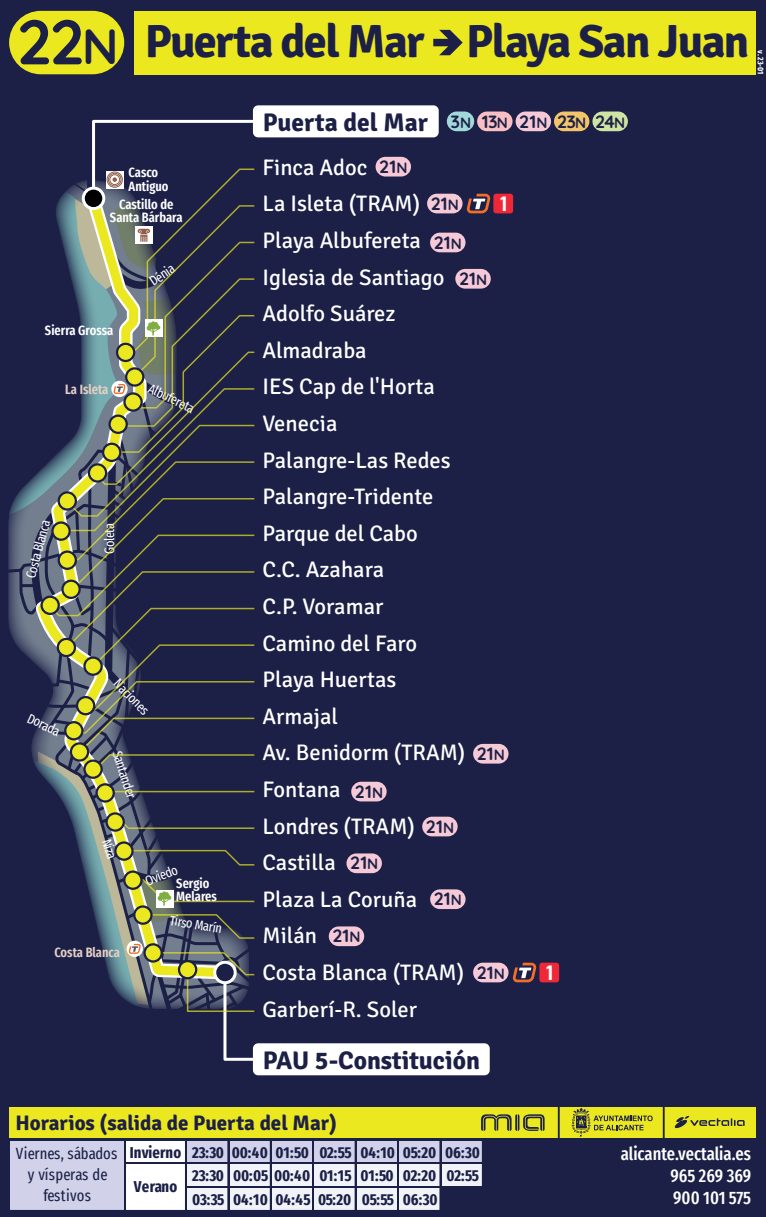
<style>
.page{position:relative;width:766px;height:1217px;background:#fff}
.page>*{position:absolute;margin:0;border:0;box-sizing:border-box;transform-origin:0 0}
.t1{font:700 46.5px "Signika";letter-spacing:-.035em;color:#1c2046}
.t2{font:700 25.5px "Signika";color:#1c2046}
.t3{font:22.5px/36.6px "Signika";color:#fff}
.t4{font:800 21.15px "Rotis II Sans Pro";color:#fff}
.t5{font:700 21px "Signika";color:#1c2046}
.t6{font:500 extra-condensed 18px/21.9px "Fira Sans";color:#fff;text-align:justify}
.t7{font:700 17.85px/39px "Quicksand";color:#1c2046}
.t8{font:700 extra-condensed 15.9px/23.9px "Fira Sans";letter-spacing:-.015em;color:#1b2046;text-align:justify}
.t9{font:extra-condensed 15.9px/21.1px "Fira Sans";letter-spacing:.01em;color:#1b2046;text-align:center}
.t10{font:extra-condensed 13.5px "Fira Sans";letter-spacing:-.03em;color:#fff}
.t11{font:600 extra-condensed 13.5px/13.5px "Fira Sans";color:#fff}
.t12{font:600 extra-condensed 13.5px "Fira Sans";color:#e5cfc5}
.t13{font:700 extra-condensed 8.25px "Fira Sans";color:#fff}
.s1{font-family:"Quicksand";font-size:62.85px}
.s2{font-family:"Quicksand";font-size:49.5px}
.s3{font-size:15px}
</style>
<div class="page">
<div style="left:0;top:0;width:765px;height:1217px;background:#1c2046"></div>
<div style="left:446px;top:112px;width:28px;height:19px;background:#a1d9da;border-radius:10px"></div>
<div style="left:515px;top:112px;width:36px;height:19px;background:#f6c9d7;border-radius:10px"></div>
<div style="left:375px;top:157px;width:36px;height:20px;background:#f6c9d7;border-radius:10px"></div>
<div style="left:554px;top:112px;width:35px;height:19px;background:#f2c56b;border-radius:10px"></div>
<div style="left:477px;top:112px;width:35px;height:19px;background:#f9c0c3;border-radius:10px"></div>
<div style="left:592px;top:112px;width:35px;height:19px;background:#cfe3a2;border-radius:10px"></div>
<div style="left:427px;top:194px;width:35px;height:19px;background:#f6c9d7;border-radius:10px"></div>
<div style="left:430px;top:233px;width:35px;height:19px;background:#f6c9d7;border-radius:10px"></div>
<div style="left:455px;top:269px;width:35px;height:20px;background:#f6c9d7;border-radius:10px"></div>
<div style="left:473px;top:744px;width:35px;height:20px;background:#f6c9d7;border-radius:10px"></div>
<div style="left:351px;top:782px;width:35px;height:19px;background:#f6c9d7;border-radius:10px"></div>
<div style="left:422px;top:817px;width:35px;height:19px;background:#f6c9d7;border-radius:10px"></div>
<div style="left:346px;top:853px;width:36px;height:20px;background:#f6c9d7;border-radius:10px"></div>
<div style="left:430px;top:889px;width:35px;height:20px;background:#f6c9d7;border-radius:10px"></div>
<div style="left:329px;top:926px;width:35px;height:20px;background:#f6c9d7;border-radius:10px"></div>
<svg style="left:466px;top:194px;width:24px;height:19px"></svg>
<div style="left:493px;top:194px;width:20px;height:19px;background:#ee2836;border-radius:3px"></div>
<div style="left:473px;top:963px;width:35px;height:19px;background:#f6c9d7;border-radius:10px"></div>
<svg style="left:512px;top:963px;width:24px;height:19px"></svg>
<div style="left:539px;top:963px;width:20px;height:19px;background:#ee2836;border-radius:3px"></div>
<div style="left:253px;top:105px;width:185px;height:32px;background:#fff;border-radius:5px"></div>
<div style="left:253px;top:1043px;width:236px;height:32px;background:#fff;border-radius:5px"></div>
<hr style="left:753px;top:108px;width:3px;height:224px;background:#8a2c91">
<div style="left:749px;top:102px;width:11px;height:11px;background:#1c2046;border-radius:50%"></div>
<svg style="left:753px;top:326px;width:3px;height:6px"></svg>
<hr style="left:753px;top:346px;width:3px;height:225px;background:#8a2c91">
<div style="left:749px;top:341px;width:11px;height:11px;background:#1c2046;border-radius:50%"></div>
<svg style="left:753px;top:565px;width:3px;height:6px"></svg>
<hr style="left:753px;top:585px;width:3px;height:224px;background:#8a2c91">
<div style="left:749px;top:580px;width:11px;height:11px;background:#1c2046;border-radius:50%"></div>
<svg style="left:753px;top:803px;width:3px;height:6px"></svg>
<hr style="left:753px;top:824px;width:3px;height:231px;background:#8a2c91">
<div style="left:749px;top:818px;width:11px;height:12px;background:#1c2046;border-radius:50%"></div>
<svg style="left:489px;top:1049px;width:267px;height:11px"></svg>
<svg style="left:8px;top:118px;width:249px;height:944px"></svg>
<div style="left:9px;top:1107px;width:746px;height:30px;background:#ece820"></div>
<div style="left:133px;top:11px;width:622px;height:63px;background:#ece820"></div>
<div style="left:9px;top:11px;width:115px;height:63px;background:#ece820;border-radius:32px"></div>
<div style="left:433px;top:39px;width:21px;height:7px;background:#1c2046"></div>
<svg style="left:439px;top:30px;width:23px;height:25px"></svg>
<svg style="left:674px;top:1116px;width:70px;height:13px"></svg>
<div style="left:557px;top:1105px;width:2px;height:34px;border:1px solid #1c2046"></div>
<div style="left:662px;top:1105px;width:2px;height:34px;border:1px solid #1c2046"></div>
<svg style="left:571px;top:1108px;width:81px;height:29px"></svg>
<svg style="left:481px;top:1114px;width:63px;height:17px"></svg>
<div style="left:9px;top:1140px;width:117px;height:24px;background:#d1d2e9"></div>
<div style="left:124px;top:1140px;width:63px;height:24px;background:#fff"></div>
<div style="left:185px;top:1140px;width:298px;height:24px;background:#d1d2e9"></div>
<div style="left:9px;top:1163px;width:117px;height:25px;background:#d1d2e9"></div>
<div style="left:124px;top:1163px;width:63px;height:25px;background:#fff"></div>
<div style="left:185px;top:1163px;width:298px;height:25px;background:#f2f3f9"></div>
<div style="left:9px;top:1187px;width:117px;height:25px;background:#d1d2e9"></div>
<div style="left:124px;top:1187px;width:63px;height:25px;background:#fff"></div>
<div style="left:185px;top:1187px;width:256px;height:25px;background:#f2f3f9"></div>
<hr style="left:126px;top:1163px;width:357px;height:1px;background:#1b2046">
<hr style="left:187px;top:1186px;width:296px;height:1px;background:#1b2046">
<hr style="left:187px;top:1187px;width:296px;height:1px;background:#1b2046">
<hr style="left:482px;top:1140px;width:1px;height:48px;background:#1b2046">
<hr style="left:124px;top:1140px;width:2px;height:72px;background:#1b2046">
<hr style="left:185px;top:1140px;width:2px;height:72px;background:#1b2046">
<hr style="left:227px;top:1140px;width:1px;height:72px;background:#1b2046">
<hr style="left:228px;top:1140px;width:1px;height:72px;background:#1b2046">
<hr style="left:270px;top:1140px;width:1px;height:72px;background:#1b2046">
<hr style="left:312px;top:1140px;width:2px;height:72px;background:#1b2046">
<hr style="left:355px;top:1140px;width:1px;height:72px;background:#1b2046">
<hr style="left:397px;top:1140px;width:2px;height:72px;background:#1b2046">
<hr style="left:9px;top:1210px;width:432px;height:2px;background:#1b2046">
<hr style="left:439px;top:1140px;width:1px;height:72px;background:#1b2046">
<hr style="left:440px;top:1140px;width:1px;height:72px;background:#1b2046">
<h1 class="t1" style="left:17px;top:8px;width:734px"><span class="s1">22</span><span class="s2">N</span> Puerta del Mar Playa San Juan</h1>
<p class="t13" style="left:767px;top:50px;width:25px;rotate:90deg">v. 23-01</p>
<p class="t11" style="left:128px;top:165px;width:41px">Casco<br>Antiguo</p>
<p class="t11" style="left:110px;top:196px;width:74px;text-align:center">Castillo de<br>Santa Bárbara</p>
<p class="t11" style="left:45px;top:323px;width:70px">Sierra Grossa</p>
<p class="t12" style="left:65px;top:378px;width:45px">La Isleta</p>
<p class="t10" style="left:145px;top:274px;width:29px;rotate:-34deg">Dénia</p>
<p class="t10" style="left:154px;top:378px;width:51px;rotate:26deg">Albufereta</p>
<p class="t10" style="left:21px;top:576px;width:62px;rotate:-75deg">Costa Blanca</p>
<p class="t10" style="left:99px;top:554px;width:33px;rotate:-90deg">Goleta</p>
<p class="t10" style="left:32px;top:708px;width:36px;rotate:25deg">Dorada</p>
<p class="t10" style="left:124px;top:674px;width:45px;rotate:46deg">Naciones</p>
<p class="t10" style="left:126px;top:748px;width:51px;rotate:72deg">Santander</p>
<p class="t10" style="left:116px;top:836px;width:22px;rotate:72deg">Niza</p>
<p class="t10" style="left:142px;top:872px;width:35px;rotate:-21deg">Oviedo</p>
<p class="t11" style="left:176px;top:875px;width:42px">Sergio<br>Melares</p>
<p class="t10" style="left:171px;top:910px;width:54px;rotate:9deg">Tirso Marín</p>
<p class="t12" style="left:54px;top:941px;width:67px">Costa Blanca</p>
<p class="t2" style="left:262px;top:104px;width:167px">Puerta del Mar</p>
<p class="t7" style="left:450px;top:100px;width:22px">3<span class="s3">N</span></p>
<p class="t7" style="left:519px;top:100px;width:30px">21<span class="s3">N</span></p>
<p class="t7" style="left:482px;top:100px;width:27px">13<span class="s3">N</span></p>
<p class="t7" style="left:557px;top:100px;width:69px">23<span class="s3">N</span> 24<span class="s3">N</span></p>
<p class="t3" style="left:262px;top:147px;width:204px">Finca Adoc<br>La Isleta (TRAM)<br>Playa Albufereta<br>Iglesia de Santiago<br>Adolfo Suárez<br>Almadraba<br>IES Cap de l'Horta<br>Venecia<br>Palangre-Las Redes<br>Palangre-Tridente<br>Parque del Cabo<br>C.C. Azahara<br>C.P. Voramar<br>Camino del Faro<br>Playa Huertas<br>Armajal<br>Av. Benidorm (TRAM)<br>Fontana<br>Londres (TRAM)<br>Castilla<br>Plaza La Coruña<br>Milán<br>Costa Blanca (TRAM)<br>Garberí-R. Soler</p>
<p class="t7" style="left:379px;top:145px;width:30px">21<span class="s3">N</span></p>
<p class="t4" style="left:497px;top:192px;width:13px">1</p>
<p class="t7" style="left:430px;top:182px;width:33px">21<span class="s3">N<br></span>21<span class="s3">N</span></p>
<p class="t7" style="left:459px;top:257px;width:30px">21<span class="s3">N</span></p>
<p class="t7" style="left:476px;top:732px;width:30px">21<span class="s3">N</span></p>
<p class="t7" style="left:355px;top:770px;width:30px">21<span class="s3">N</span></p>
<p class="t7" style="left:426px;top:805px;width:30px">21<span class="s3">N</span></p>
<p class="t7" style="left:350px;top:842px;width:30px">21<span class="s3">N</span></p>
<p class="t7" style="left:433px;top:878px;width:30px">21<span class="s3">N</span></p>
<p class="t7" style="left:332px;top:915px;width:30px">21<span class="s3">N</span></p>
<p class="t7" style="left:476px;top:951px;width:30px">21<span class="s3">N</span></p>
<p class="t4" style="left:543px;top:961px;width:13px">1</p>
<p class="t2" style="left:262px;top:1042px;width:219px">PAU 5-Constitución</p>
<p class="t5" style="left:15px;top:1108px;width:323px">Horarios (salida de Puerta del Mar)</p>
<p class="t9" style="left:16px;top:1142px;width:103px">Viernes, sábados y vísperas de festivos</p>
<p class="t8" style="left:192px;top:1139px;width:289px;text-indent:-62px">Invierno 23:30 00:40 01:50 02:55 04:10 05:20 06:30<br>23:30 00:05 00:40 01:15 01:50 02:20 02:55<br>03:35 04:10 04:45 05:20 05:55 06:30</p>
<p class="t8" style="left:134px;top:1173px;width:45px">Verano</p>
<p class="t6" style="left:670px;top:1142px;width:82px;text-indent:-50px">alicante.vectalia.es 965 269 369<br>900 101 575</p>
</div>
